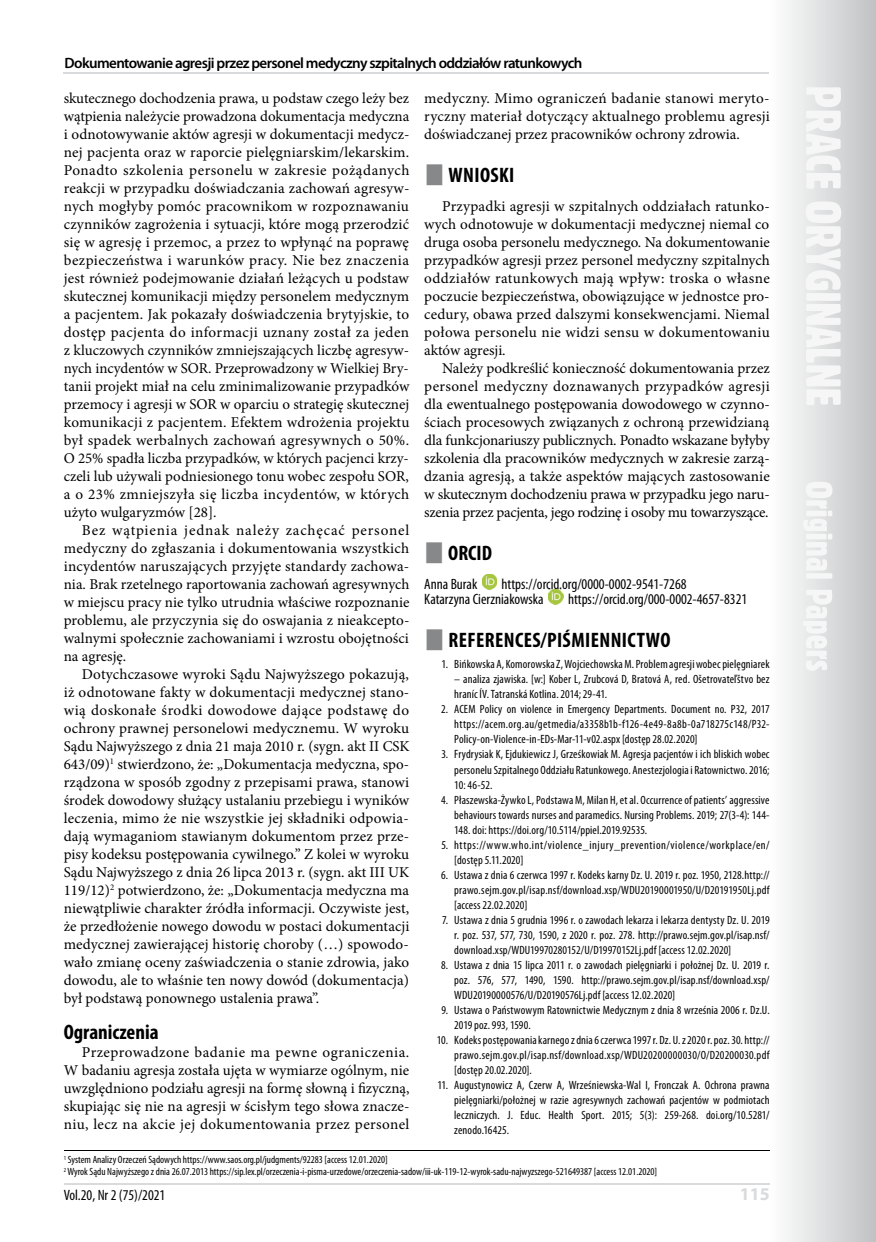
<style>
.page{position:relative;width:876px;height:1242px;background:#fff}
.page>*{position:absolute;margin:0;border:0;box-sizing:border-box;transform-origin:0 0}
.t1{font:700 condensed 21px "Myriad Pro";letter-spacing:.02em;color:#000}
.t2{font:700 condensed 21px "Myriad Pro";color:#000}
.t3{font:700 18px "Myriad Pro";color:#d9dadb}
.t4{font:15px/18px "Minion Pro";letter-spacing:.005em;color:#000;text-align:justify}
.t5{font:condensed 15px/15px "Myriad Pro";color:#000}
.t6{font:600 15px "Myriad Pro";letter-spacing:-.04em;color:#000}
.t7{font:600 15px "Myriad Pro";letter-spacing:-.01em;color:#000}
.t8{font:condensed 12px/15px "Myriad Pro";letter-spacing:.01em;color:#000;text-align:justify}
.t9{font:condensed 12px/15px "Myriad Pro";letter-spacing:.045em;color:#000}
.t10{font:condensed 10.5px/12px "Myriad Pro";color:#000}
</style>
<div class="page">
<div style="left:769px;top:0;width:107px;height:1242px;background:linear-gradient(to right,#fff,#c0c2c3)"></div>
<hr style="left:768px;top:0;width:2px;height:1242px;background:#fff">
<svg style="left:803px;top:87px;width:38px;height:584px"></svg>
<hr style="left:64px;top:1183px;width:706px;height:2px;background:#d9dadb">
<hr style="left:64px;top:72px;width:705px;height:2px;background:#d9dadb">
<img style="left:482px;top:574px;width:15px;height:15px">
<img style="left:548px;top:592px;width:15px;height:12px">
<img style="left:548px;top:589px;width:14px;height:3px">
<hr style="left:64px;top:1150px;width:706px;height:1px;background:#000">
<p class="t6" style="left:65px;top:53px;width:519px">Dokumentowanie agresji przez personel medyczny szpitalnych oddziałów ratunkowych</p>
<p class="t7" style="left:247px;top:53px;width:524px">Anna Burak, Justyna Antoniewicz, Elżbiet Malinowska, Katarzyna Cierzniakowska</p>
<p class="t4" style="left:64px;top:89px;width:347px">skutecznego dochodzenia prawa, u podstaw czego leży bez wątpienia należycie prowadzona dokumentacja medyczna i odnotowywanie aktów agresji w dokumentacji medycz&shy;nej pacjenta oraz w raporcie pielęgniarskim/lekarskim.<br>Ponadto szkolenia personelu w zakresie pożądanych reakcji w przypadku doświadczania zachowań agresyw&shy;nych mogłyby pomóc pracownikom w rozpoznawaniu czynników zagrożenia i sytuacji, które mogą przerodzić się w agresję i przemoc, a przez to wpłynąć na poprawę bezpieczeństwa i warunków pracy. Nie bez znaczenia jest również podejmowanie działań leżących u podstaw skutecznej komunikacji między personelem medycznym a pacjentem. Jak pokazały doświadczenia brytyjskie, to dostęp pacjenta do informacji uznany został za jeden z kluczowych czynników zmniejszających liczbę agresyw&shy;nych incydentów w SOR. Przeprowadzony w Wielkiej Bry&shy;tanii projekt miał na celu zminimalizowanie przypadków przemocy i agresji w SOR w oparciu o strategię skutecznej komunikacji z pacjentem. Efektem wdrożenia projektu był spadek werbalnych zachowań agresywnych o 50%.<br>O 25% spadła liczba przypadków, w których pacjenci krzy&shy;czeli lub używali podniesionego tonu wobec zespołu SOR, a o 23% zmniejszyła się liczba incydentów, w których użyto wulgaryzmów [28].</p>
<p class="t4" style="left:64px;top:521px;width:347px;text-indent:18px">Bez wątpienia jednak należy zachęcać personel medyczny do zgłaszania i dokumentowania wszystkich incydentów naruszających przyjęte standardy zachowa&shy;nia. Brak rzetelnego raportowania zachowań agresywnych w miejscu pracy nie tylko utrudnia właściwe rozpoznanie problemu, ale przyczynia się do oswajania z nieakcepto&shy;walnymi społecznie zachowaniami i wzrostu obojętności na agresję.</p>
<p class="t4" style="left:64px;top:665px;width:347px;text-indent:18px">Dotychczasowe wyroki Sądu Najwyższego pokazują, iż odnotowane fakty w dokumentacji medycznej stano&shy;wią doskonałe środki dowodowe dające podstawę do ochrony prawnej personelowi medycznemu. W wyroku Sądu Najwyższego z dnia 21 maja 2010 r. (sygn. akt II CSK 643/09)<sup>1</sup> stwierdzono, że: „Dokumentacja medyczna, spo&shy;rządzona w sposób zgodny z przepisami prawa, stanowi środek dowodowy służący ustalaniu przebiegu i wyników leczenia, mimo że nie wszystkie jej składniki odpowia&shy;dają wymaganiom stawianym dokumentom przez prze&shy;pisy kodeksu postępowania cywilnego.” Z kolei w wyroku Sądu Najwyższego z dnia 26 lipca 2013 r. (sygn. akt III UK 119/12)<sup>2</sup> potwierdzono, że: „Dokumentacja medyczna ma niewątpliwie charakter źródła informacji. Oczywiste jest, że przedłożenie nowego dowodu w postaci dokumentacji medycznej zawierającej historię choroby (…) spowodo&shy;wało zmianę oceny zaświadczenia o stanie zdrowia, jako dowodu, ale to właśnie ten nowy dowód (dokumentacja) był podstawą ponownego ustalenia prawa”.</p>
<h1 class="t2" style="left:64px;top:1019px;width:96px">Ograniczenia</h1>
<p class="t4" style="left:64px;top:1043px;width:347px;text-indent:18px">Przeprowadzone badanie ma pewne ograniczenia.<br>W badaniu agresja została ujęta w wymiarze ogólnym, nie uwzględniono podziału agresji na formę słowną i fizyczną, skupiając się nie na agresji w ścisłym tego słowa znacze&shy;niu, lecz na akcie jej dokumentowania przez personel</p>
<p class="t4" style="left:424px;top:89px;width:347px">medyczny. Mimo ograniczeń badanie stanowi meryto&shy;ryczny materiał dotyczący aktualnego problemu agresji doświadczanej przez pracowników ochrony zdrowia.</p>
<h1 class="t1" style="left:448px;top:162px;width:68px">WNIOSKI</h1>
<p class="t4" style="left:424px;top:197px;width:347px;text-indent:18px">Przypadki agresji w szpitalnych oddziałach ratunko&shy;wych odnotowuje w dokumentacji medycznej niemal co druga osoba personelu medycznego. Na dokumentowanie przypadków agresji przez personel medyczny szpitalnych oddziałów ratunkowych mają wpływ: troska o własne poczucie bezpieczeństwa, obowiązujące w jednostce pro&shy;cedury, obawa przed dalszymi konsekwencjami. Niemal połowa personelu nie widzi sensu w dokumentowaniu aktów agresji.</p>
<p class="t4" style="left:424px;top:359px;width:347px;text-indent:18px">Należy podkreślić konieczność dokumentowania przez personel medyczny doznawanych przypadków agresji dla ewentualnego postępowania dowodowego w czynno&shy;ściach procesowych związanych z ochroną przewidzianą dla funkcjonariuszy publicznych. Ponadto wskazane byłyby szkolenia dla pracowników medycznych w zakresie zarzą&shy;dzania agresją, a także aspektów mających zastosowanie w skutecznym dochodzeniu prawa w przypadku jego naru&shy;szenia przez pacjenta, jego rodzinę i osoby mu towarzyszące.</p>
<h1 class="t1" style="left:448px;top:540px;width:45px">ORCID</h1>
<p class="t5" style="left:424px;top:576px;width:55px">Anna Burak</p>
<p class="t5" style="left:424px;top:576px;width:264px;text-indent:77px">https://orcid.org/0000-0002-9541-7268<br>Katarzyna Cierzniakowska</p>
<p class="t5" style="left:568px;top:591px;width:181px">https://orcid.org/000-0002-4657-8321</p>
<h1 class="t1" style="left:448px;top:627px;width:224px">REFERENCES/PIŚMIENNICTWO</h1>
<p class="t8" style="left:441px;top:657px;width:330px">1. Bińkowska A, Komorowska Z, Wojciechowska M. Problem agresji wobec pielęgniarek</p>
<p class="t8" style="left:454px;top:672px;width:317px">– analiza zjawiska. [w:] Kober L, Zrubcová D, Bratová A, red. Ošetrovateľštvo bez hraníc ÍV. Tatranská Kotlina. 2014; 29-41.</p>
<p class="t8" style="left:454px;top:702px;width:317px;text-indent:-13px">2. ACEM Policy on violence in Emergency Departments. Document no. P32, 2017 https://acem.org.au/getmedia/a3358b1b-f126-4e49-8a8b-0a718275c148/P32- Policy-on-Violence-in-EDs-Mar-11-v02.aspx [dostęp 28.02.2020]</p>
<p class="t8" style="left:454px;top:747px;width:317px;text-indent:-13px">3. Frydrysiak K, Ejdukiewicz J, Grześkowiak M. Agresja pacjentów i ich bliskich wobec personelu Szpitalnego Oddziału Ratunkowego. Anestezjologia i Ratownictwo. 2016; 10: 46-52.</p>
<p class="t8" style="left:454px;top:792px;width:317px;text-indent:-13px">4. Płaszewska-Żywko L, Podstawa M, Milan H, et al. Occurrence of patients’ aggressive behaviours towards nurses and paramedics. Nursing Problems. 2019; 27(3-4): 144- 148. doi: https://doi.org/10.5114/ppiel.2019.92535.</p>
<p class="t9" style="left:454px;top:837px;width:317px;text-indent:-13px">5. https://www.who.int/violence_injury_prevention/violence/workplace/en/ [dostęp 5.11.2020]</p>
<p class="t8" style="left:454px;top:867px;width:317px;text-indent:-13px">6. Ustawa z dnia 6 czerwca 1997 r. Kodeks karny Dz. U. 2019 r. poz. 1950, 2128.http:// prawo.sejm.gov.pl/isap.nsf/download.xsp/WDU20190001950/U/D20191950Lj.pdf [access 22.02.2020]</p>
<p class="t8" style="left:454px;top:912px;width:317px;text-indent:-12px">7. Ustawa z dnia 5 grudnia 1996 r. o zawodach lekarza i lekarza dentysty Dz. U. 2019 r. poz. 537, 577, 730, 1590, z 2020 r. poz. 278. http://prawo.sejm.gov.pl/isap.nsf/ download.xsp/WDU19970280152/U/D19970152Lj.pdf [access 12.02.2020]</p>
<p class="t8" style="left:454px;top:957px;width:317px;text-indent:-13px">8. Ustawa z dnia 15 lipca 2011 r. o zawodach pielęgniarki i położnej Dz. U. 2019 r. poz. 576, 577, 1490, 1590. http://prawo.sejm.gov.pl/isap.nsf/download.xsp/ WDU20190000576/U/D20190576Lj.pdf [access 12.02.2020]</p>
<p class="t8" style="left:454px;top:1002px;width:317px;text-indent:-13px">9. Ustawa o Państwowym Ratownictwie Medycznym z dnia 8 września 2006 r. Dz.U.<br>2019 poz. 993, 1590.</p>
<p class="t8" style="left:454px;top:1032px;width:317px;text-indent:-17px">10. Kodeks postępowania karnego z dnia 6 czerwca 1997 r. Dz. U. z 2020 r. poz. 30. http:// prawo.sejm.gov.pl/isap.nsf/download.xsp/WDU20200000030/O/D20200030.pdf [dostęp 20.02.2020].</p>
<p class="t8" style="left:454px;top:1077px;width:317px;text-indent:-17px">11. Augustynowicz A, Czerw A, Wrześniewska-Wal I, Fronczak A. Ochrona prawna pielęgniarki/położnej w razie agresywnych zachowań pacjentów w podmiotach leczniczych. J. Educ. Health Sport. 2015; 5(3): 259-268. doi.org/10.5281/ zenodo.16425.</p>
<p class="t10" style="left:64px;top:1153px;width:595px"><sup>1</sup> System Analizy Orzeczeń Sądowych https://www.saos.org.pl/judgments/92283 [access 12.01.2020]<br><sup>2</sup> Wyrok Sądu Najwyższego z dnia 26.07.2013 https://sip.lex.pl/orzeczenia-i-pisma-urzedowe/orzeczenia-sadow/iii-uk-119-12-wyrok-sadu-najwyzszego-521649387 [access 12.01.2020]</p>
<p class="t5" style="left:64px;top:1187px;width:103px">Vol.20, Nr 2 (75)/2021</p>
<p class="t3" style="left:740px;top:1182px;width:31px">115</p>
</div>
